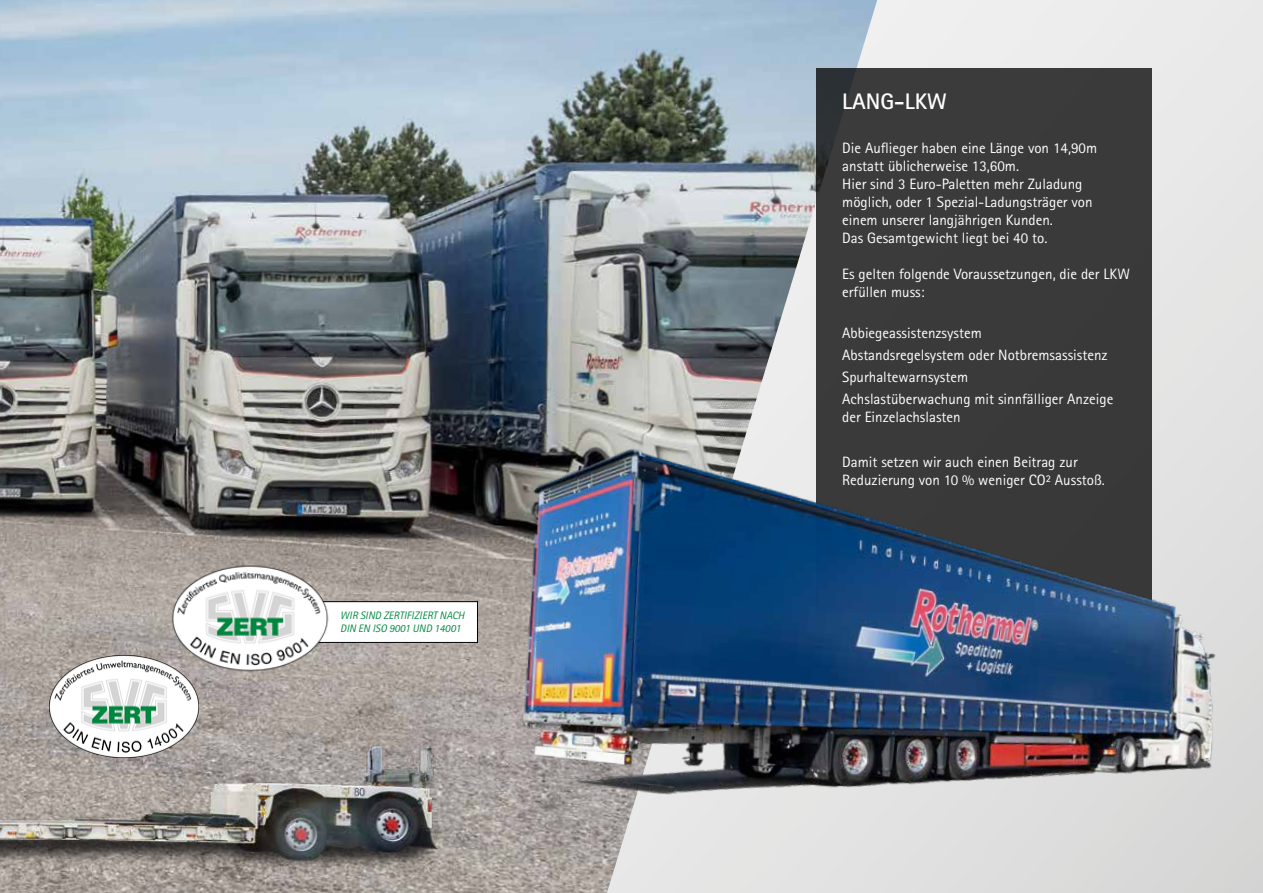
<style>
.page{position:relative;width:1263px;height:893px;background:#e9e9e9}
.page>*{position:absolute;margin:0;border:0;box-sizing:border-box;transform-origin:0 0}
.t1{font:700 22.5px "Rotis Sans Serif Std";color:#fff}
.t2{font:15px/18px "Rotis Sans Serif Std";color:#fff}
.t3{font:italic 10.8px/13px "Rotis Sans Serif Std";color:#01883f}
</style>
<div class="page">
<img style="left:0;top:0;width:877px;height:893px">
<div style="left:816px;top:68px;width:335px;height:544px;background:#3b3b3b"></div>
<img style="left:164px;top:557px;width:165px;height:17px">
<img style="left:329px;top:305px;width:934px;height:588px">
<img style="left:0;top:574px;width:478px;height:305px">
<p class="t3" style="left:340px;top:608px;width:126px">WIR SIND ZERTIFIZIERT NACH<br>DIN EN ISO 9001 UND 14001</p>
<h1 class="t1" style="left:842px;top:87px;width:106px">LANG-LKW</h1>
<p class="t2" style="left:842px;top:139px;width:256px">Die Auflieger haben eine Länge von 14,90m anstatt üblicherweise 13,60m.<br>Hier sind 3 Euro-Paletten mehr Zuladung möglich, oder 1 Spezial-Ladungsträger von einem unserer langjährigen Kunden.<br>Das Gesamtgewicht liegt bei 40 to.</p>
<p class="t2" style="left:842px;top:265px;width:289px">Es gelten folgende Voraussetzungen, die der LKW erfüllen muss:</p>
<p class="t2" style="left:842px;top:321px;width:273px;line-height:22.2px">Abbiegeassistenzsystem<br>Abstandsregelsystem oder Notbremsassistenz Spurhaltewarnsystem<br>Achslastüberwachung mit sinnfälliger Anzeige</p>
<p class="t2" style="left:842px;top:408px;width:120px">der Einzelachslasten</p>
<p class="t2" style="left:842px;top:453px;width:264px">Damit setzen wir auch einen Beitrag zur<br>Reduzierung von 10 % weniger CO² Ausstoß.</p>
</div>
